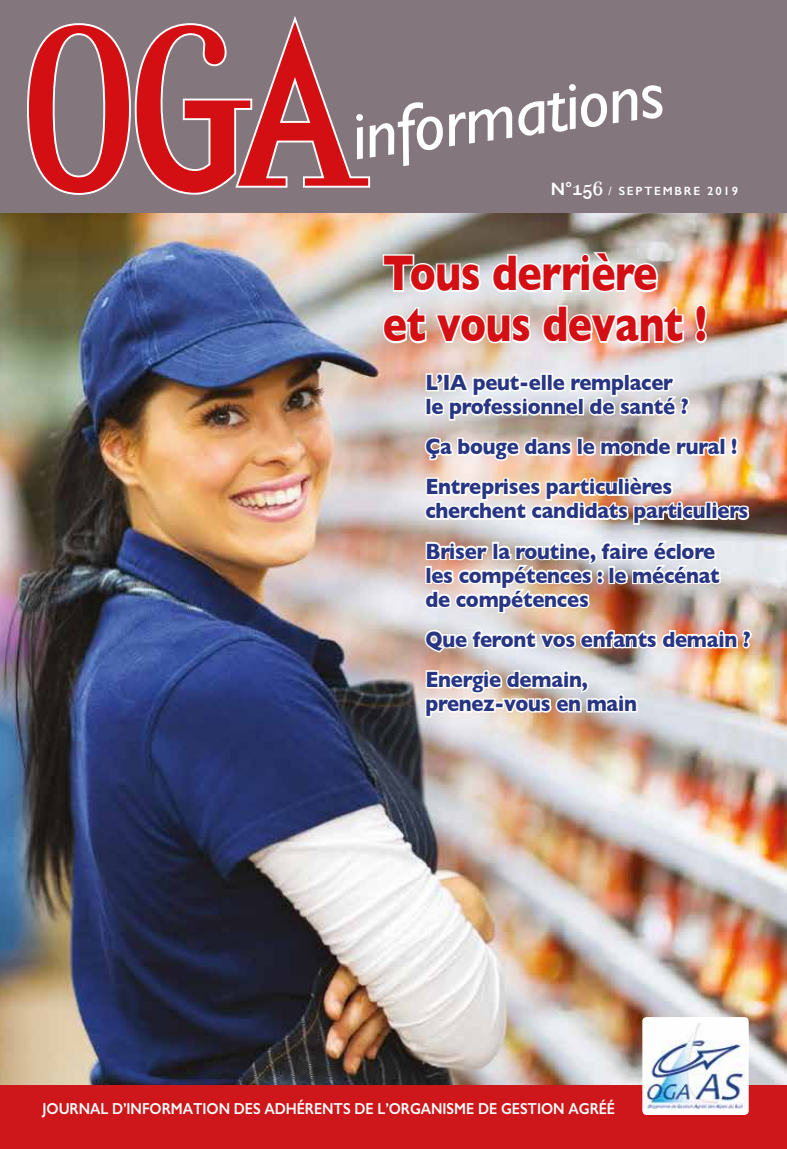
<style>
.page{position:relative;width:787px;height:1149px;background:#fff}
.page>*{position:absolute;margin:0;border:0;box-sizing:border-box;transform-origin:0 0}
.t1{font:300 212.85px "Amplifier";color:#d40f14;scale:.9 1}
.t2{font:italic 69.6px "Gill Sans";color:#fff}
.t3{font:700 51px/51px "Gill Sans";letter-spacing:-.01em;color:#d40f14;scale:.8 1}
.t4{font:700 22.5px/40.2px "Gill Sans";letter-spacing:-.01em;color:#283583;scale:.9 1}
.t5{font:600 15.9px "Gill Sans";letter-spacing:-.005em;color:#fff;scale:.9 1}
.t6{font:600 12px "Gill Sans";letter-spacing:.15em;color:#fff}
.s1{font-size:18px}
.s2{font-family:"Amplifier";font-weight:300;font-size:18px}
.s3{font-weight:400}
</style>
<div class="page">
<img style="left:0;top:213px;width:787px;height:871px">
<div style="left:0;top:1084px;width:787px;height:64px;background:#cd171a"></div>
<div style="left:0;top:0;width:787px;height:213px;background:#84767d"></div>
<svg style="left:27px;top:16px;width:344px;height:179px"></svg>
<svg style="left:381px;top:253px;width:101px;height:41px"></svg>
<svg style="left:490px;top:250px;width:169px;height:44px"></svg>
<svg style="left:381px;top:305px;width:152px;height:40px"></svg>
<img style="left:540px;top:304px;width:146px;height:42px">
<svg style="left:693px;top:303px;width:16px;height:42px"></svg>
<svg style="left:424px;top:370px;width:268px;height:53px"></svg>
<svg style="left:422px;top:435px;width:152px;height:28px"></svg>
<div style="left:576px;top:437px;width:7px;height:18px;border:3px solid #fff"></div>
<img style="left:580px;top:435px;width:160px;height:29px">
<img style="left:422px;top:474px;width:329px;height:54px">
<img style="left:422px;top:538px;width:301px;height:76px">
<img style="left:422px;top:620px;width:332px;height:36px">
<svg style="left:423px;top:667px;width:216px;height:53px"></svg>
<div style="left:642px;top:1016px;width:106px;height:98px;background:#fff;border-radius:4px"></div>
<img style="left:643px;top:1023px;width:104px;height:84px">
<h1 class="t1" style="left:17px;top:-34px;width:383px">OGA</h1>
<h2 class="t2" style="left:346px;top:97px;width:316px;rotate:-8deg">informations</h2>
<p class="t6" style="left:551px;top:183px;width:189px"><span class="s1">N°</span><span class="s2">156</span> <span class="s3">/</span> SEPTEMBRE 2019</p>
<h3 class="t3" style="left:383px;top:246px;width:407px">Tous derrière et vous devant !</h3>
<p class="t4" style="left:425px;top:370px;width:294px;line-height:24px">L’IA peut-elle remplacer le professionnel de santé ?</p>
<p class="t4" style="left:425px;top:426px;width:348px">Ça bouge dans le monde rural !<br>Entreprises particulières</p>
<p class="t4" style="left:425px;top:490px;width:360px">cherchent candidats particuliers<br>Briser la routine, faire éclore</p>
<p class="t4" style="left:425px;top:562px;width:328px;line-height:24px">les compétences : le mécénat de compétences</p>
<p class="t4" style="left:425px;top:618px;width:363px">Que feront vos enfants demain ?<br>Energie demain,</p>
<p class="t4" style="left:425px;top:682px;width:237px">prenez-vous en main</p>
<p class="t5" style="left:43px;top:1098px;width:637px">JOURNAL D’INFORMATION DES ADHÉRENTS DE L’ORGANISME DE GESTION AGRÉÉ</p>
</div>
